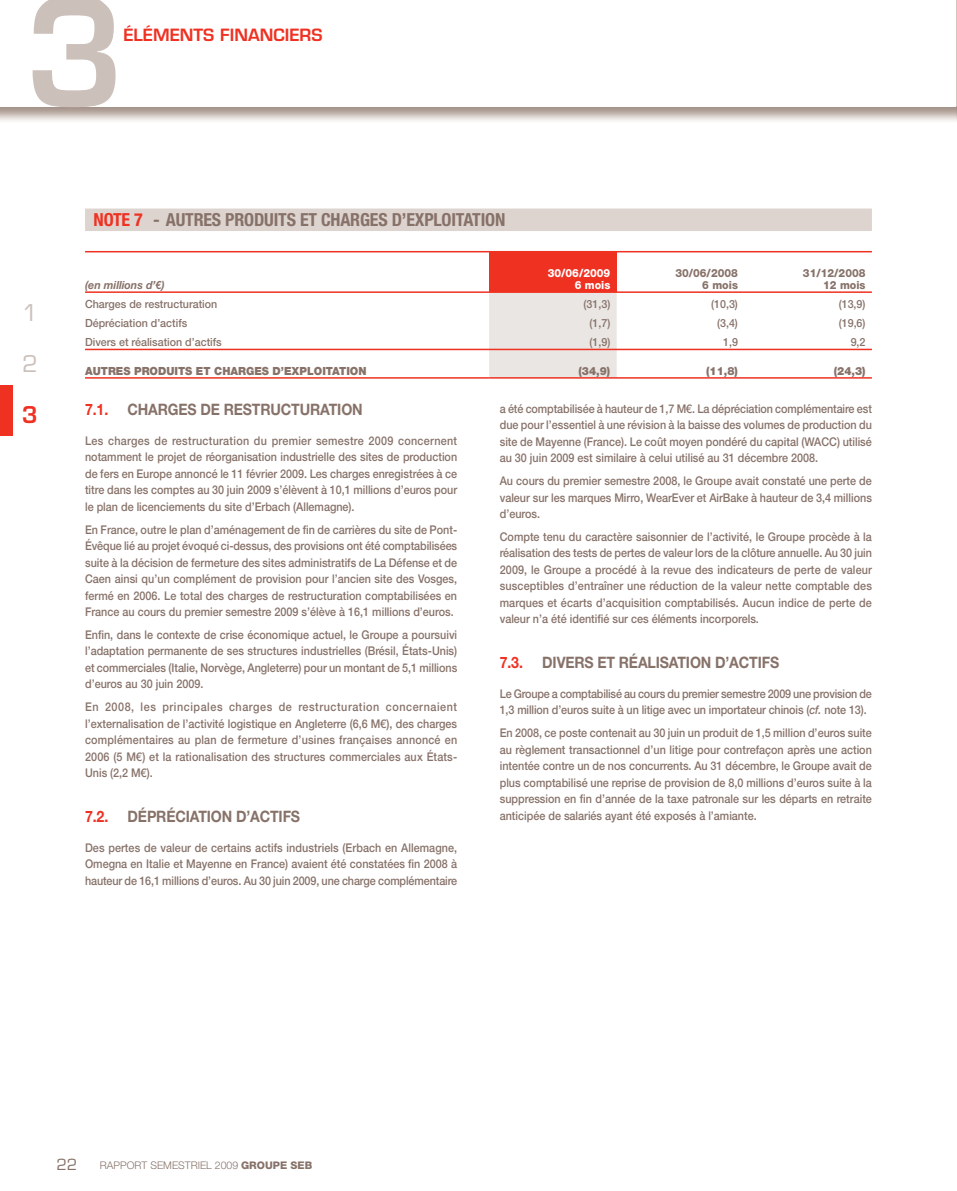
<style>
.page{position:relative;width:957px;height:1191px;background:#fff}
.page>*{position:absolute;margin:0;border:0;box-sizing:border-box;transform-origin:0 0}
.t1{font:22.5px "Eurostile LT Std";color:#ccc0ba}
.t2{font:600 22.5px "Eurostile LT Std";color:#ef3122}
.t3{font:700 condensed 18px "Helvetica Neue LT Std";letter-spacing:-.01em;color:#877269}
.t4{font:600 16.5px "Eurostile LT Std";color:#ef3122}
.t5{font:700 15.75px "Helvetica Neue LT Std";letter-spacing:-.01em;color:#877269;scale:.9 1}
.t6{font:15px "Eurostile LT Std";color:#877269}
.t7{font:500 12px/16.5px "Helvetica Neue LT Std";color:#877269;text-align:justify;scale:.9 1}
.t8{font:500 11.25px "Helvetica Neue LT Std";color:#877269;scale:.95 1}
.t9{font:900 11.25px "Helvetica Neue LT Std";color:#877269;scale:.95 1}
.t10{font:800 11.25px/12px "Helvetica Neue LT Std";color:#877269;text-align:right;scale:.95 1}
.t11{font:italic 700 11.25px "Helvetica Neue LT Std";color:#877269;scale:.95 1}
.t12{font:800 11.25px/12px "Helvetica Neue LT Std";color:#fff;text-align:right;scale:.95 1}
.t13{font:300 10.5px "Helvetica Neue LT Std";color:#877269}
.s1{color:#ef3122}
.s2{font-style:italic}
.s3{font-weight:800}
</style>
<div class="page">
<div style="left:0;top:385px;width:13px;height:50px;background:#ef3122"></div>
<img style="left:956px;top:106px;width:1px;height:16px">
<img style="left:956px;top:0;width:1px;height:106px">
<svg style="left:33px;top:0;width:83px;height:107px"></svg>
<div style="left:85px;top:208px;width:787px;height:23px;background:#ddd4d0"></div>
<div style="left:489px;top:252px;width:128px;height:40px;background:#ef3122"></div>
<div style="left:489px;top:293px;width:128px;height:84px;background:#eae6e3"></div>
<hr style="left:85px;top:377px;width:404px;height:2px;background:#ef3122">
<hr style="left:85px;top:349px;width:787px;height:1px;background:#ef3122">
<hr style="left:489px;top:377px;width:383px;height:2px;background:#ef3122">
<hr style="left:85px;top:251px;width:787px;height:1px;background:#ef3122">
<hr style="left:85px;top:291px;width:787px;height:2px;background:#ef3122">
<p class="t4" style="left:123px;top:28px;width:201px">ÉLÉMENTS FINANCIERS</p>
<p class="t1" style="left:22px;top:304px;width:17px">1</p>
<p class="t1" style="left:22px;top:355px;width:17px">2</p>
<p class="t2" style="left:22px;top:406px;width:17px">3</p>
<p class="t3" style="left:94px;top:213px;width:413px"><span class="s1">NOTE 7</span> - AUTRES PRODUITS ET CHARGES D’EXPLOITATION</p>
<p class="t11" style="left:85px;top:281px;width:85px">(en millions d’€)</p>
<p class="t12" style="left:548px;top:268px;width:67px">30/06/2009<br>6 mois</p>
<p class="t10" style="left:675px;top:268px;width:67px">30/06/2008<br>6 mois</p>
<p class="t10" style="left:803px;top:268px;width:67px">31/12/2008<br>12 mois</p>
<p class="t8" style="left:85px;top:300px;width:141px">Charges de restructuration</p>
<p class="t8" style="left:583px;top:300px;width:30px">(31,3)</p>
<p class="t8" style="left:711px;top:300px;width:30px">(10,3)</p>
<p class="t8" style="left:839px;top:300px;width:30px">(13,9)</p>
<p class="t8" style="left:85px;top:319px;width:109px">Dépréciation d’actifs</p>
<p class="t8" style="left:589px;top:319px;width:23px">(1,7)</p>
<p class="t8" style="left:717px;top:319px;width:23px">(3,4)</p>
<p class="t8" style="left:839px;top:319px;width:30px">(19,6)</p>
<p class="t8" style="left:85px;top:338px;width:145px">Divers et réalisation d’actifs</p>
<p class="t8" style="left:589px;top:338px;width:23px">(1,9)</p>
<p class="t8" style="left:723px;top:338px;width:17px">1,9</p>
<p class="t8" style="left:850px;top:338px;width:17px">9,2</p>
<p class="t9" style="left:85px;top:366px;width:298px">AUTRES PRODUITS ET CHARGES D’EXPLOITATION</p>
<p class="t9" style="left:578px;top:366px;width:35px">(34,9)</p>
<p class="t9" style="left:706px;top:366px;width:35px">(11,8)</p>
<p class="t9" style="left:834px;top:366px;width:35px">(24,3)</p>
<p class="t5" style="left:85px;top:404px;width:310px"><span class="s1">7.1.</span> CHARGES DE RESTRUCTURATION</p>
<p class="t7" style="left:85px;top:433px;width:415px">Les charges de restructuration du premier semestre 2009 concernent notamment le projet de réorganisation industrielle des sites de production de fers en Europe annoncé le 11 février 2009. Les charges enregistrées à ce titre dans les comptes au 30 juin 2009 s’élèvent à 10,1 millions d’euros pour le plan de licenciements du site d’Erbach (Allemagne).</p>
<p class="t7" style="left:85px;top:522px;width:415px">En France, outre le plan d’aménagement de fin de carrières du site de Pont-Évêque lié au projet évoqué ci-dessus, des provisions ont été comptabilisées suite à la décision de fermeture des sites administratifs de La Défense et de Caen ainsi qu’un complément de provision pour l’ancien site des Vosges, fermé en 2006. Le total des charges de restructuration comptabilisées en France au cours du premier semestre 2009 s’élève à 16,1 millions d’euros.</p>
<p class="t7" style="left:85px;top:627px;width:415px">Enfin, dans le contexte de crise économique actuel, le Groupe a poursuivi l’adaptation permanente de ses structures industrielles (Brésil, États-Unis) et commerciales (Italie, Norvège, Angleterre) pour un montant de 5,1 millions d’euros au 30 juin 2009.</p>
<p class="t7" style="left:85px;top:700px;width:415px">En 2008, les principales charges de restructuration concernaient l’externalisation de l’activité logistique en Angleterre (6,6 M€), des charges complémentaires au plan de fermeture d’usines françaises annoncé en 2006 (5 M€) et la rationalisation des structures commerciales aux États-Unis (2,2 M€).</p>
<p class="t5" style="left:85px;top:811px;width:240px"><span class="s1">7.2.</span> DÉPRÉCIATION D’ACTIFS</p>
<p class="t7" style="left:85px;top:840px;width:415px">Des pertes de valeur de certains actifs industriels (Erbach en Allemagne, Omegna en Italie et Mayenne en France) avaient été constatées fin 2008 à hauteur de 16,1 millions d’euros. Au 30 juin 2009, une charge complémentaire</p>
<p class="t7" style="left:500px;top:401px;width:415px">a été comptabilisée à hauteur de 1,7 M€. La dépréciation complémentaire est due pour l’essentiel à une révision à la baisse des volumes de production du site de Mayenne (France). Le coût moyen pondéré du capital (WACC) utilisé au 30 juin 2009 est similaire à celui utilisé au 31 décembre 2008.</p>
<p class="t7" style="left:500px;top:474px;width:415px">Au cours du premier semestre 2008, le Groupe avait constaté une perte de valeur sur les marques Mirro, WearEver et AirBake à hauteur de 3,4 millions d’euros.</p>
<p class="t7" style="left:500px;top:529px;width:415px">Compte tenu du caractère saisonnier de l’activité, le Groupe procède à la réalisation des tests de pertes de valeur lors de la clôture annuelle. Au 30 juin 2009, le Groupe a procédé à la revue des indicateurs de perte de valeur susceptibles d’entraîner une réduction de la valeur nette comptable des marques et écarts d’acquisition comptabilisés. Aucun indice de perte de valeur n’a été identifié sur ces éléments incorporels.</p>
<p class="t5" style="left:500px;top:657px;width:312px"><span class="s1">7.3.</span> DIVERS ET RÉALISATION D’ACTIFS</p>
<p class="t7" style="left:500px;top:686px;width:415px">Le Groupe a comptabilisé au cours du premier semestre 2009 une provision de<br>1,3 million d’euros suite à un litige avec un importateur chinois (<span class="s2">cf.</span> note 13).</p>
<p class="t7" style="left:500px;top:725px;width:415px">En 2008, ce poste contenait au 30 juin un produit de 1,5 million d’euros suite au règlement transactionnel d’un litige pour contrefaçon après une action intentée contre un de nos concurrents. Au 31 décembre, le Groupe avait de plus comptabilisé une reprise de provision de 8,0 millions d’euros suite à la suppression en fin d’année de la taxe patronale sur les départs en retraite anticipée de salariés ayant été exposés à l’amiante.</p>
<p class="t6" style="left:57px;top:1158px;width:22px">22</p>
<p class="t13" style="left:100px;top:1161px;width:214px">RAPPORT SEMESTRIEL 2009 <span class="s3">GROUPE SEB</span></p>
</div>
